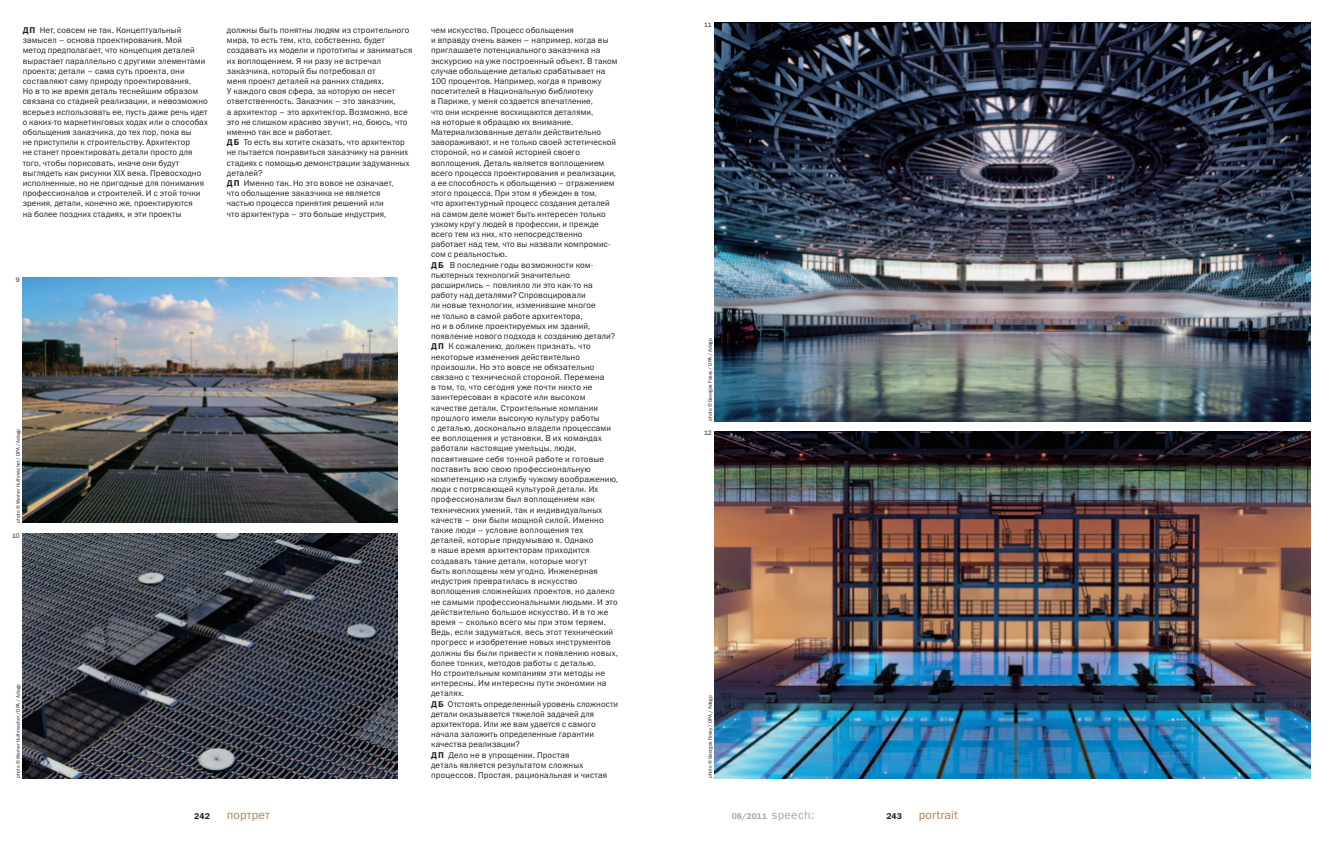
<style>
.page{position:relative;width:1333px;height:851px;background:#fff}
.page>*{position:absolute;margin:0;border:0;box-sizing:border-box;transform-origin:0 0}
.t1{font:12px "Franklin Gothic Book ITC";letter-spacing:.01em;color:#ac8050}
.t2{font:8.5px/10.2px "Franklin Gothic Book ITC";letter-spacing:.015em;color:#231f20}
.t3{font:8.5px "Franklin Gothic Demi ITC";color:#a8a9ad}
.t4{font:8.5px "Franklin Gothic Demi ITC";color:#231f20}
.t5{font:6.5px "Franklin Gothic Book ITC";color:#231f20}
.t6{font:5px "Franklin Gothic Book ITC";color:#231f20}
.s1{font-family:"Franklin Gothic Demi ITC"}
.s2{font-family:"Franklin Gothic Book ITC";font-size:12px}
</style>
<div class="page">
<img style="left:714px;top:431px;width:596px;height:347px">
<img style="left:714px;top:23px;width:596px;height:398px">
<img style="left:23px;top:533px;width:374px;height:245px">
<img style="left:23px;top:278px;width:374px;height:244px">
<p class="t2" style="left:23px;top:25px;width:187px"><span class="s1">ДП</span> Нет, совсем не так. Концептуальный замысел – основа проектирования. Мой<br>метод предполагает, что концепция деталей вырастает параллельно с другими элементами проекта; детали – сама суть проекта, они составляют саму природу проектирования.<br>Но в то же время деталь теснейшим образом связана со стадией реализации, и невозможно всерьез использовать ее, пусть даже речь идет о каких-то маркетинговых ходах или о способах обольщения заказчика, до тех пор, пока вы<br>не приступили к строительству. Архитектор<br>не станет проектировать детали просто для того, чтобы порисовать, иначе они будут выглядеть как рисунки XIX века. Превосходно исполненные, но не пригодные для понимания профессионалов и строителей. И с этой точки зрения, детали, конечно же, проектируются<br>на более поздних стадиях, и эти проекты</p>
<p class="t2" style="left:227px;top:25px;width:187px">должны быть понятны людям из строительного мира, то есть тем, кто, собственно, будет создавать их модели и прототипы и заниматься их воплощением. Я ни разу не встречал заказчика, который бы потребовал от<br>меня проект деталей на ранних стадиях.<br>У каждого своя сфера, за которую он несет ответственность. Заказчик – это заказчик,<br>а архитектор – это архитектор. Возможно, все это не слишком красиво звучит, но, боюсь, что именно так все и работает.<br><span class="s1">ДБ</span> То есть вы хотите сказать, что архитектор не пытается понравиться заказчику на ранних стадиях с помощью демонстрации задуманных деталей?<br><span class="s1">ДП</span> Именно так. Но это вовсе не означает,<br>что обольщение заказчика не является<br>частью процесса принятия решений или<br>что архитектура – это больше индустрия,</p>
<p class="t2" style="left:431px;top:25px;width:189px">чем искусство. Процесс обольщения<br>и вправду очень важен – например, когда вы приглашаете потенциального заказчика на экскурсию на уже построенный объект. В таком случае обольщение деталью срабатывает на 100 процентов. Например, когда я привожу посетителей в Национальную библиотеку<br>в Париже, у меня создается впечатление,<br>что они искренне восхищаются деталями,<br>на которые я обращаю их внимание.<br>Материализованные детали действительно завораживают, и не только своей эстетической стороной, но и самой историей своего воплощения. Деталь является воплощением всего процесса проектирования и реализации, а ее способность к обольщению – отражением этого процесса. При этом я убежден в том,<br>что архитектурный процесс создания деталей на самом деле может быть интересен только узкому кругу людей в профессии, и прежде всего тем из них, кто непосредственно работает над тем, что вы назвали компромис&shy;сом с реальностью.<br><span class="s1">ДБ</span> В последние годы возможности ком&shy;пьютерных технологий значительно расширились – повлияло ли это как-то на работу над деталями? Спровоцировали<br>ли новые технологии, изменившие многое<br>не только в самой работе архитектора,<br>но и в облике проектируемых им зданий, появление нового подхода к созданию детали?<br><span class="s1">ДП</span> К сожалению, должен признать, что некоторые изменения действительно произошли. Но это вовсе не обязательно связано с технической стороной. Перемена<br>в том, то, что сегодня уже почти никто не заинтересован в красоте или высоком качестве детали. Строительные компании прошлого имели высокую культуру работы<br>с деталью, досконально владели процессами ее воплощения и установки. В их командах работали настоящие умельцы, люди, посвятившие себя тонкой работе и готовые поставить всю свою профессиональную компетенцию на службу чужому воображению, люди с потрясающей культурой детали. Их профессионализм был воплощением как технических умений, так и индивидуальных качеств – они были мощной силой. Именно такие люди – условие воплощения тех деталей, которые придумываю я. Однако<br>в наше время архитекторам приходится создавать такие детали, которые могут<br>быть воплощены кем угодно. Инженерная индустрия превратилась в искусство воплощения сложнейших проектов, но далеко не самыми профессиональными людьми. И это действительно большое искусство. И в то же время – сколько всего мы при этом теряем.<br>Ведь, если задуматься, весь этот технический прогресс и изобретение новых инструментов должны бы были привести к появлению новых, более тонких, методов работы с деталью.<br>Но строительным компаниям эти методы не интересны. Им интересны пути экономии на деталях.<br><span class="s1">ДБ</span> Отстоять определенный уровень сложности детали оказывается тяжелой задачей для архитектора. Или же вам удается с самого начала заложить определенные гарантии качества реализации?<br><span class="s1">ДП</span> Дело не в упрощении. Простая<br>деталь является результатом сложных процессов. Простая, рациональная и чистая</p>
<p class="t5" style="left:16px;top:276px;width:5px">9</p>
<p class="t6" style="left:15px;top:523px;width:95px;rotate:-90deg">photo © Werner Huthmacher/ DPA / Adagp</p>
<p class="t5" style="left:12px;top:531px;width:9px">10</p>
<p class="t6" style="left:15px;top:778px;width:95px;rotate:-90deg">photo © Werner Huthmacher/ DPA / Adagp</p>
<p class="t5" style="left:704px;top:21px;width:9px">11</p>
<p class="t6" style="left:707px;top:421px;width:84px;rotate:-90deg">photo © Georges Fessy / DPA / Adagp</p>
<p class="t5" style="left:704px;top:429px;width:9px">12</p>
<p class="t6" style="left:707px;top:778px;width:84px;rotate:-90deg">photo © Georges Fessy / DPA / Adagp</p>
<p class="t4" style="left:194px;top:810px;width:17px">242</p>
<h1 class="t1" style="left:227px;top:806px;width:44px">портрет</h1>
<p class="t4" style="left:886px;top:810px;width:17px">243</p>
<h1 class="t1" style="left:918px;top:806px;width:41px">portrait</h1>
<p class="t3" style="left:731px;top:810px;width:84px">08/2011 <span class="s2">speech:</span></p>
</div>
